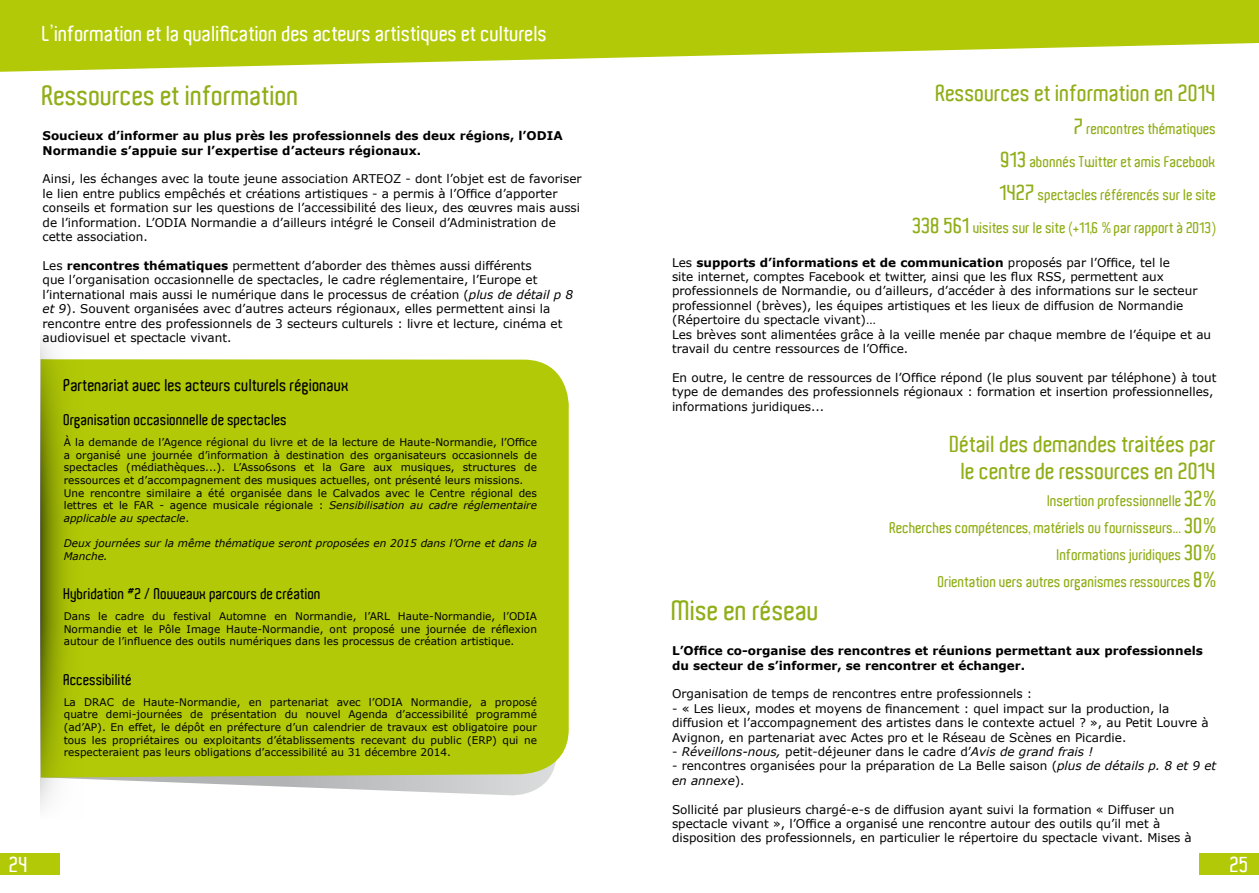
<style>
.page{position:relative;width:1259px;height:893px;background:#fff}
.page>*{position:absolute;margin:0;border:0;box-sizing:border-box;transform-origin:0 0}
.t1{font:600 27px "Aldo";color:#8fae17}
.t2{font:600 22.5px/27px "Aldo";color:#8fae17;text-align:center}
.t3{font:600 21px "Aldo";color:#fff}
.t4{font:600 16.5px "Aldo";color:#000}
.t5{font:600 15px/27px "Aldo";color:#8fae17;text-align:right}
.t6{font:600 15px "Aldo";color:#000}
.t7{font:12px/14.4px "Verdana";color:#000}
.t8{font:700 12px/14.4px "Verdana";color:#000}
.t9{font:italic 12px "Verdana";color:#000}
.t10{font:10.5px/12.6px "Verdana";color:#000;text-align:justify}
.t11{font:italic 10.5px/12.6px "Verdana";color:#000}
.s1{font-weight:700}
.s2{font-style:italic}
.s3{font-size:21px}
.s4{font-style:normal}
</style>
<div class="page">
<svg style="left:0;top:0;width:1259px;height:72px;fill:#b1c906"></svg>
<div style="left:0;top:854px;width:60px;height:21px;background:#b1c906"></div>
<div style="left:1199px;top:854px;width:60px;height:21px;background:#b1c906"></div>
<svg style="left:177px;top:778px;width:372px;height:18px"></svg>
<div style="left:177px;top:359px;width:392px;height:419px;background:#b1c906"></div>
<svg style="left:41px;top:337px;width:136px;height:471px;background:#b1c620"></svg>
<h3 class="t3" style="left:43px;top:22px;width:506px">L’information et la qualification des acteurs artistiques et culturels</h3>
<h1 class="t1" style="left:43px;top:80px;width:258px">Ressources et information</h1>
<p class="t8" style="left:43px;top:128px;width:521px">Soucieux d’informer au plus près les professionnels des deux régions, l’ODIA<br>Normandie s’appuie sur l’expertise d’acteurs régionaux.</p>
<p class="t7" style="left:43px;top:172px;width:541px">Ainsi, les échanges avec la toute jeune association ARTEOZ - dont l’objet est de favoriser le lien entre publics empêchés et créations artistiques - a permis à l’Office d’apporter conseils et formation sur les questions de l’accessibilité des lieux, des œuvres mais aussi de l’information. L’ODIA Normandie a d’ailleurs intégré le Conseil d’Administration de cette association.</p>
<p class="t7" style="left:43px;top:258px;width:532px">Les <span class="s1">rencontres thématiques</span> permettent d’aborder des thèmes aussi différents<br>que l’organisation occasionnelle de spectacles, le cadre réglementaire, l’Europe et l’international mais aussi le numérique dans le processus de création (<span class="s2">plus de détail p 8 et 9</span>). Souvent organisées avec d’autres acteurs régionaux, elles permettent ainsi la rencontre entre des professionnels de 3 secteurs culturels : livre et lecture, cinéma et audiovisuel et spectacle vivant.</p>
<h3 class="t4" style="left:64px;top:376px;width:287px">Partenariat avec les acteurs culturels régionaux</h3>
<p class="t6" style="left:64px;top:411px;width:225px">Organisation occasionnelle de spectacles</p>
<p class="t10" style="left:64px;top:436px;width:475px;text-align:left">À la demande de l’Agence régional du livre et de la lecture de Haute-Normandie, l’Office a organisé une journée d’information à destination des organisateurs occasionnels de spectacles (médiathèques...). L’Asso6sons et la Gare aux musiques, structures de ressources et d’accompagnement des musiques actuelles, ont présenté leurs missions.<br>Une rencontre similaire a été organisée dans le Calvados avec le Centre régional des lettres et le FAR - agence musicale régionale : <span class="s2">Sensibilisation au cadre réglementaire applicable au spectacle</span>.</p>
<p class="t11" style="left:64px;top:537px;width:475px">Deux journées sur la même thématique seront proposées en 2015 dans l’Orne et dans la<br>Manche.</p>
<p class="t6" style="left:64px;top:585px;width:259px">Hybridation #2 / Nouveaux parcours de création</p>
<p class="t10" style="left:64px;top:610px;width:475px">Dans le cadre du festival Automne en Normandie, l’ARL Haute-Normandie, l’ODIA Normandie et le Pôle Image Haute-Normandie, ont proposé une journée de réflexion autour de l’influence des outils numériques dans les processus de création artistique.</p>
<p class="t6" style="left:64px;top:671px;width:70px">Accessibilité</p>
<p class="t10" style="left:64px;top:695px;width:475px">La DRAC de Haute-Normandie, en partenariat avec l’ODIA Normandie, a proposé quatre demi-journées de présentation du nouvel Agenda d’accessibilité programmé (ad’AP). En effet, le dépôt en préfecture d’un calendrier de travaux est obligatoire pour tous les propriétaires ou exploitants d’établissements recevant du public (ERP) qui ne respecteraient pas leurs obligations d’accessibilité au 31 décembre 2014.</p>
<h2 class="t2" style="left:936px;top:80px;width:282px">Ressources et information en 2014</h2>
<p class="t5" style="left:1074px;top:116px;width:143px"><span class="s3">7</span> rencontres thématiques</p>
<p class="t5" style="left:1001px;top:149px;width:217px"><span class="s3">913</span> abonnés Twitter et amis Facebook</p>
<p class="t5" style="left:1000px;top:182px;width:218px"><span class="s3">1427</span> spectacles référencés sur le site</p>
<p class="t5" style="left:912px;top:215px;width:305px"><span class="s3">338 561</span> visites sur le site (+11,6 % par rapport à 2013)</p>
<p class="t7" style="left:672px;top:255px;width:541px">Les <span class="s1">supports d’informations et de communication</span> proposés par l’Office, tel le<br>site internet, comptes Facebook et twitter, ainsi que les flux RSS, permettent aux professionnels de Normandie, ou d’ailleurs, d’accéder à des informations sur le secteur professionnel (brèves), les équipes artistiques et les lieux de diffusion de Normandie (Répertoire du spectacle vivant)…<br>Les brèves sont alimentées grâce à la veille menée par chaque membre de l’équipe et au travail du centre ressources de l’Office.</p>
<p class="t7" style="left:672px;top:370px;width:546px">En outre, le centre de ressources de l’Office répond (le plus souvent par téléphone) à tout type de demandes des professionnels régionaux : formation et insertion professionnelles, informations juridiques...</p>
<h2 class="t2" style="left:950px;top:431px;width:268px">Détail des demandes traitées par le centre de ressources en 2014</h2>
<p class="t5" style="left:890px;top:487px;width:328px">Insertion professionnelle <span class="s3">32%<br></span>Recherches compétences, matériels ou fournisseurs... <span class="s3">30% </span>Informations juridiques <span class="s3">30%<br></span>Orientation vers autres organismes ressources <span class="s3">8%</span></p>
<h1 class="t1" style="left:672px;top:595px;width:149px">Mise en réseau</h1>
<p class="t8" style="left:672px;top:643px;width:532px">L’Office co-organise des rencontres et réunions permettant aux professionnels du secteur de s’informer, se rencontrer et échanger.</p>
<p class="t7" style="left:672px;top:687px;width:362px">Organisation de temps de rencontres entre professionnels :</p>
<p class="t7" style="left:672px;top:701px;width:538px">- « Les lieux, modes et moyens de financement : quel impact sur la production, la diffusion et l’accompagnement des artistes dans le contexte actuel ? », au Petit Louvre à<br>Avignon, en partenariat avec Actes pro et le Réseau de Scènes en Picardie.</p>
<p class="t9" style="left:672px;top:743px;width:422px"><span class="s4">-</span> Réveillons-nous, <span class="s4">petit-déjeuner dans le cadre d’</span>Avis de grand frais !</p>
<p class="t7" style="left:672px;top:759px;width:546px">- rencontres organisées pour la préparation de La Belle saison (<span class="s2">plus de détails p. 8 et 9 et en annexe</span>).</p>
<p class="t7" style="left:672px;top:802px;width:521px">Sollicité par plusieurs chargé-e-s de diffusion ayant suivi la formation « Diffuser un spectacle vivant », l’Office a organisé une rencontre autour des outils qu’il met à disposition des professionnels, en particulier le répertoire du spectacle vivant. Mises à</p>
<h3 class="t3" style="left:10px;top:853px;width:20px">24</h3>
<h3 class="t3" style="left:1230px;top:853px;width:20px">25</h3>
</div>
